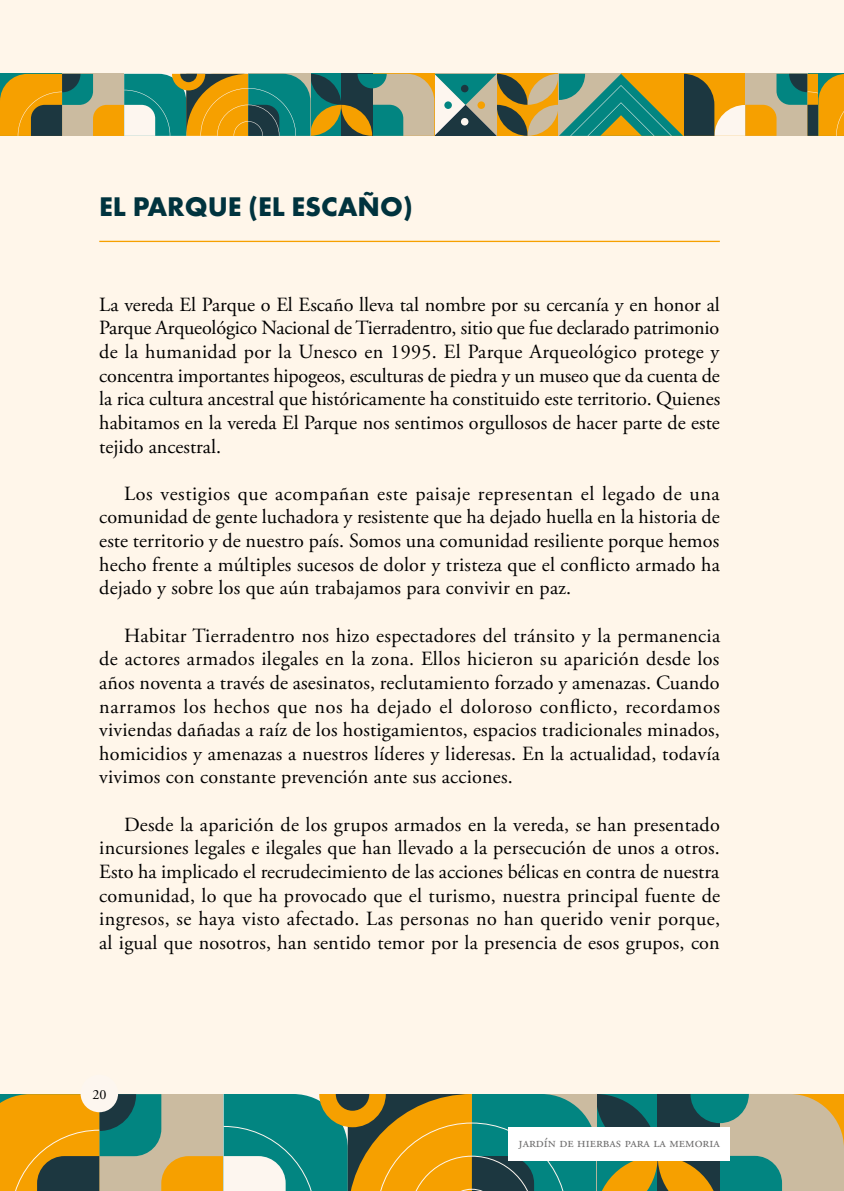
<style>
.page{position:relative;width:844px;height:1191px;background:#fff}
.page>*{position:absolute;margin:0;border:0;box-sizing:border-box;transform-origin:0 0}
.t1{font:700 28px "Futura PT";color:#00333e}
.t2{font:20.12px/23.6px "Adobe Garamond Pro";letter-spacing:.01em;color:#000;text-align:justify}
.t3{font:14px "Adobe Garamond Pro";color:#706f6f}
.t4{font:14px "Adobe Garamond Pro";color:#000}
</style>
<div class="page">
<div style="left:0;top:0;width:843px;height:1191px;background:#fff6ea"></div>
<div style="left:80px;top:1074px;width:38px;height:38px;background:#fdf6ef;border-radius:50%"></div>
<svg style="left:0;top:1094px;width:843px;height:97px;background:#82925c"></svg>
<div style="left:508px;top:1127px;width:221px;height:33px;background:#fff"></div>
<hr style="left:99px;top:241px;width:620px;height:1px;background:#f6a000">
<svg style="left:0;top:74px;width:843px;height:62px;background:#88915a"></svg>
<h1 class="t1" style="left:99px;top:189px;width:315px">EL PARQUE (EL ESCAÑO)</h1>
<p class="t2" style="left:99px;top:293px;width:622px">La vereda El Parque o El Escaño lleva tal nombre por su cercanía y en honor al Parque Arqueológico Nacional de Tierradentro, sitio que fue declarado patrimonio de la humanidad por la Unesco en 1995. El Parque Arqueológico protege y concentra importantes hipogeos, esculturas de piedra y un museo que da cuenta de la rica cultura ancestral que históricamente ha constituido este territorio. Quienes habitamos en la vereda El Parque nos sentimos orgullosos de hacer parte de este tejido ancestral.</p>
<p class="t2" style="left:99px;top:482px;width:622px;text-indent:25px">Los vestigios que acompañan este paisaje representan el legado de una comunidad de gente luchadora y resistente que ha dejado huella en la historia de este territorio y de nuestro país. Somos una comunidad resiliente porque hemos hecho frente a múltiples sucesos de dolor y tristeza que el conflicto armado ha dejado y sobre los que aún trabajamos para convivir en paz.</p>
<p class="t2" style="left:99px;top:624px;width:622px;text-indent:25px">Habitar Tierradentro nos hizo espectadores del tránsito y la permanencia de actores armados ilegales en la zona. Ellos hicieron su aparición desde los años noventa a través de asesinatos, reclutamiento forzado y amenazas. Cuando narramos los hechos que nos ha dejado el doloroso conflicto, recordamos viviendas dañadas a raíz de los hostigamientos, espacios tradicionales minados, homicidios y amenazas a nuestros líderes y lideresas. En la actualidad, todavía vivimos con constante prevención ante sus acciones.</p>
<p class="t2" style="left:99px;top:813px;width:622px;text-indent:25px">Desde la aparición de los grupos armados en la vereda, se han presentado incursiones legales e ilegales que han llevado a la persecución de unos a otros.<br>Esto ha implicado el recrudecimiento de las acciones bélicas en contra de nuestra comunidad, lo que ha provocado que el turismo, nuestra principal fuente de ingresos, se haya visto afectado. Las personas no han querido venir porque, al igual que nosotros, han sentido temor por la presencia de esos grupos, con</p>
<p class="t4" style="left:92px;top:1085px;width:15px">20</p>
<p class="t3" style="left:518px;top:1134px;width:203px">jardín de hierbas para la memoria</p>
</div>
